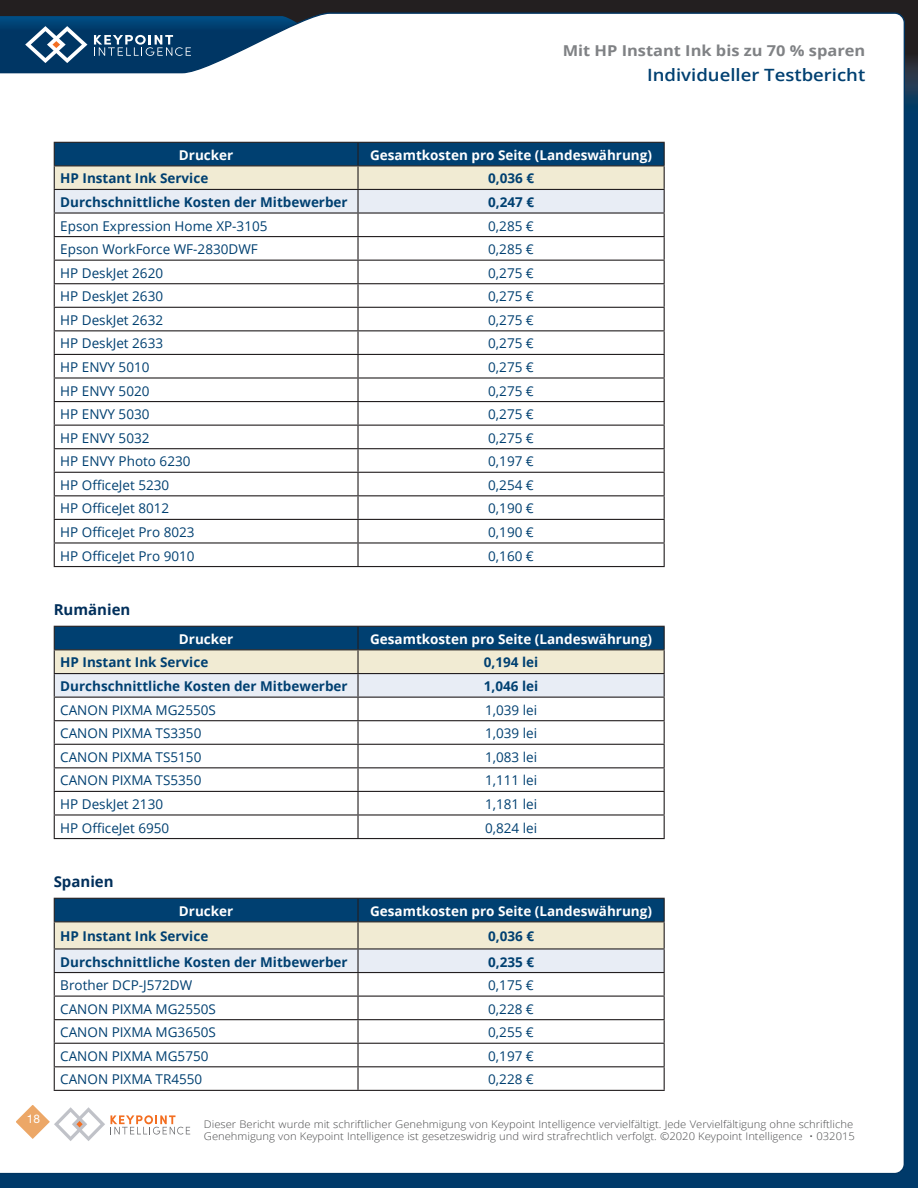
<style>
.page{position:relative;width:918px;height:1188px;background:#fff}
.page>*{position:absolute;margin:0;border:0;box-sizing:border-box;transform-origin:0 0}
.t1{font:600 16.95px "Open Sans";color:#004071;scale:1.09 1}
.t2{font:700 15px "Open Sans";color:#808285;scale:1.09 1}
.CTR_TABLE_HEAD_LEFT{font:700 15px "Open Sans";color:#002f5b}
.CTR_TABLE_TITLE{font:13.5px "Open Sans";color:#004071}
.CTR_TABLE_TITLE-2{font:700 13.5px "Open Sans";color:#004071}
.CTR_TABLE_HEAD_WHITE{font:700 13.5px "Open Sans";color:#fff}
.t3{font:11.85px "Helvetica Neue LT Pro";color:#fff}
.t4{font:300 10.5px/12px "Open Sans";color:#4b4c4d;scale:1.07 1}
</style>
<div class="page">
<div style="left:0;top:60px;width:918px;height:1128px;background:#003a6a"></div>
<div style="left:0;top:0;width:918px;height:72px;background:#231f20"></div>
<svg style="left:906px;top:58px;width:12px;height:42px"></svg>
<div style="left:0;top:12px;width:906px;height:1161px;background:#fff"></div>
<svg style="left:0;top:16px;width:353px;height:69px;background:#7292ac"></svg>
<svg style="left:9px;top:1098px;width:181px;height:47px;background:#f7eee7"></svg>
<svg style="left:54px;top:142px;width:611px;height:424px;background:#e4e7e9"></svg>
<hr style="left:54px;top:566px;width:304px;height:1px;background:#231f20">
<hr style="left:358px;top:566px;width:307px;height:1px;background:#231f20">
<svg style="left:54px;top:626px;width:611px;height:212px;background:#d4dbde"></svg>
<hr style="left:54px;top:838px;width:304px;height:1px;background:#231f20">
<hr style="left:358px;top:838px;width:307px;height:1px;background:#231f20">
<svg style="left:54px;top:898px;width:611px;height:192px;background:#d1d8dc"></svg>
<hr style="left:54px;top:1090px;width:304px;height:1px;background:#231f20">
<hr style="left:358px;top:1090px;width:307px;height:1px;background:#231f20">
<p class="t2" style="left:563px;top:40px;width:279px">Mit HP Instant Ink bis zu 70 % sparen</p>
<p class="t1" style="left:647px;top:63px;width:202px">Individueller Testbericht</p>
<p class="CTR_TABLE_HEAD_WHITE" style="left:179px;top:145px;width:56px">Drucker</p>
<p class="CTR_TABLE_HEAD_WHITE" style="left:370px;top:145px;width:283px">Gesamtkosten pro Seite (Landeswährung)</p>
<p class="CTR_TABLE_TITLE-2" style="left:60px;top:169px;width:150px">HP Instant Ink Service</p>
<p class="CTR_TABLE_TITLE-2" style="left:488px;top:169px;width:47px">0,036 €</p>
<p class="CTR_TABLE_TITLE-2" style="left:60px;top:193px;width:289px">Durchschnittliche Kosten der Mitbewerber</p>
<p class="CTR_TABLE_TITLE-2" style="left:488px;top:193px;width:47px">0,247 €</p>
<p class="CTR_TABLE_TITLE" style="left:60px;top:216px;width:209px">Epson Expression Home XP-3105</p>
<p class="CTR_TABLE_TITLE" style="left:488px;top:216px;width:47px">0,285 €</p>
<p class="CTR_TABLE_TITLE" style="left:60px;top:240px;width:199px">Epson WorkForce WF-2830DWF</p>
<p class="CTR_TABLE_TITLE" style="left:488px;top:240px;width:47px">0,285 €</p>
<p class="CTR_TABLE_TITLE" style="left:60px;top:264px;width:104px">HP DeskJet 2620</p>
<p class="CTR_TABLE_TITLE" style="left:488px;top:264px;width:47px">0,275 €</p>
<p class="CTR_TABLE_TITLE" style="left:60px;top:287px;width:104px">HP DeskJet 2630</p>
<p class="CTR_TABLE_TITLE" style="left:488px;top:287px;width:47px">0,275 €</p>
<p class="CTR_TABLE_TITLE" style="left:60px;top:311px;width:104px">HP DeskJet 2632</p>
<p class="CTR_TABLE_TITLE" style="left:488px;top:311px;width:47px">0,275 €</p>
<p class="CTR_TABLE_TITLE" style="left:60px;top:334px;width:104px">HP DeskJet 2633</p>
<p class="CTR_TABLE_TITLE" style="left:488px;top:334px;width:47px">0,275 €</p>
<p class="CTR_TABLE_TITLE" style="left:60px;top:358px;width:91px">HP ENVY 5010</p>
<p class="CTR_TABLE_TITLE" style="left:488px;top:358px;width:47px">0,275 €</p>
<p class="CTR_TABLE_TITLE" style="left:60px;top:381px;width:91px">HP ENVY 5020</p>
<p class="CTR_TABLE_TITLE" style="left:488px;top:381px;width:47px">0,275 €</p>
<p class="CTR_TABLE_TITLE" style="left:60px;top:405px;width:91px">HP ENVY 5030</p>
<p class="CTR_TABLE_TITLE" style="left:488px;top:405px;width:47px">0,275 €</p>
<p class="CTR_TABLE_TITLE" style="left:60px;top:429px;width:91px">HP ENVY 5032</p>
<p class="CTR_TABLE_TITLE" style="left:488px;top:429px;width:47px">0,275 €</p>
<p class="CTR_TABLE_TITLE" style="left:60px;top:452px;width:132px">HP ENVY Photo 6230</p>
<p class="CTR_TABLE_TITLE" style="left:488px;top:452px;width:47px">0,197 €</p>
<p class="CTR_TABLE_TITLE" style="left:60px;top:476px;width:111px">HP OfficeJet 5230</p>
<p class="CTR_TABLE_TITLE" style="left:488px;top:476px;width:47px">0,254 €</p>
<p class="CTR_TABLE_TITLE" style="left:60px;top:499px;width:111px">HP OfficeJet 8012</p>
<p class="CTR_TABLE_TITLE" style="left:488px;top:499px;width:47px">0,190 €</p>
<p class="CTR_TABLE_TITLE" style="left:60px;top:523px;width:136px">HP OfficeJet Pro 8023</p>
<p class="CTR_TABLE_TITLE" style="left:488px;top:523px;width:47px">0,190 €</p>
<p class="CTR_TABLE_TITLE" style="left:60px;top:546px;width:136px">HP OfficeJet Pro 9010</p>
<p class="CTR_TABLE_TITLE" style="left:488px;top:546px;width:47px">0,160 €</p>
<p class="CTR_TABLE_HEAD_LEFT" style="left:54px;top:599px;width:78px">Rumänien</p>
<p class="CTR_TABLE_HEAD_WHITE" style="left:179px;top:629px;width:56px">Drucker</p>
<p class="CTR_TABLE_HEAD_WHITE" style="left:370px;top:629px;width:283px">Gesamtkosten pro Seite (Landeswährung)</p>
<p class="CTR_TABLE_TITLE-2" style="left:60px;top:653px;width:150px">HP Instant Ink Service</p>
<p class="CTR_TABLE_TITLE-2" style="left:484px;top:653px;width:56px">0,194 lei</p>
<p class="CTR_TABLE_TITLE-2" style="left:60px;top:677px;width:289px">Durchschnittliche Kosten der Mitbewerber</p>
<p class="CTR_TABLE_TITLE-2" style="left:484px;top:677px;width:56px">1,046 lei</p>
<p class="CTR_TABLE_TITLE" style="left:60px;top:701px;width:157px">CANON PIXMA MG2550S</p>
<p class="CTR_TABLE_TITLE" style="left:485px;top:701px;width:54px">1,039 lei</p>
<p class="CTR_TABLE_TITLE" style="left:60px;top:724px;width:143px">CANON PIXMA TS3350</p>
<p class="CTR_TABLE_TITLE" style="left:485px;top:724px;width:54px">1,039 lei</p>
<p class="CTR_TABLE_TITLE" style="left:60px;top:748px;width:143px">CANON PIXMA TS5150</p>
<p class="CTR_TABLE_TITLE" style="left:485px;top:748px;width:54px">1,083 lei</p>
<p class="CTR_TABLE_TITLE" style="left:60px;top:771px;width:143px">CANON PIXMA TS5350</p>
<p class="CTR_TABLE_TITLE" style="left:485px;top:771px;width:54px">1,111 lei</p>
<p class="CTR_TABLE_TITLE" style="left:60px;top:795px;width:104px">HP DeskJet 2130</p>
<p class="CTR_TABLE_TITLE" style="left:485px;top:795px;width:54px">1,181 lei</p>
<p class="CTR_TABLE_TITLE" style="left:60px;top:818px;width:111px">HP OfficeJet 6950</p>
<p class="CTR_TABLE_TITLE" style="left:485px;top:818px;width:54px">0,824 lei</p>
<p class="t3" style="left:27px;top:1111px;width:15px">18</p>
<p class="CTR_TABLE_HEAD_LEFT" style="left:54px;top:871px;width:61px">Spanien</p>
<p class="CTR_TABLE_HEAD_WHITE" style="left:179px;top:901px;width:56px">Drucker</p>
<p class="CTR_TABLE_HEAD_WHITE" style="left:370px;top:901px;width:283px">Gesamtkosten pro Seite (Landeswährung)</p>
<p class="CTR_TABLE_TITLE-2" style="left:60px;top:927px;width:150px">HP Instant Ink Service</p>
<p class="CTR_TABLE_TITLE-2" style="left:488px;top:927px;width:47px">0,036 €</p>
<p class="CTR_TABLE_TITLE-2" style="left:60px;top:952px;width:289px">Durchschnittliche Kosten der Mitbewerber</p>
<p class="CTR_TABLE_TITLE-2" style="left:488px;top:952px;width:47px">0,235 €</p>
<p class="CTR_TABLE_TITLE" style="left:60px;top:976px;width:134px">Brother DCP-J572DW</p>
<p class="CTR_TABLE_TITLE" style="left:488px;top:976px;width:47px">0,175 €</p>
<p class="CTR_TABLE_TITLE" style="left:60px;top:1000px;width:157px">CANON PIXMA MG2550S</p>
<p class="CTR_TABLE_TITLE" style="left:488px;top:1000px;width:47px">0,228 €</p>
<p class="CTR_TABLE_TITLE" style="left:60px;top:1023px;width:157px">CANON PIXMA MG3650S</p>
<p class="CTR_TABLE_TITLE" style="left:488px;top:1023px;width:47px">0,255 €</p>
<p class="CTR_TABLE_TITLE" style="left:60px;top:1047px;width:150px">CANON PIXMA MG5750</p>
<p class="CTR_TABLE_TITLE" style="left:488px;top:1047px;width:47px">0,197 €</p>
<p class="CTR_TABLE_TITLE" style="left:60px;top:1070px;width:144px">CANON PIXMA TR4550</p>
<p class="CTR_TABLE_TITLE" style="left:488px;top:1070px;width:47px">0,228 €</p>
<p class="t4" style="left:204px;top:1118px;width:610px">Dieser Bericht wurde mit schriftlicher Genehmigung von Keypoint Intelligence vervielfältigt. Jede Vervielfältigung ohne schriftliche<br>Genehmigung von Keypoint Intelligence ist gesetzeswidrig und wird strafrechtlich verfolgt. ©2020 Keypoint Intelligence • 032015</p>
</div>
